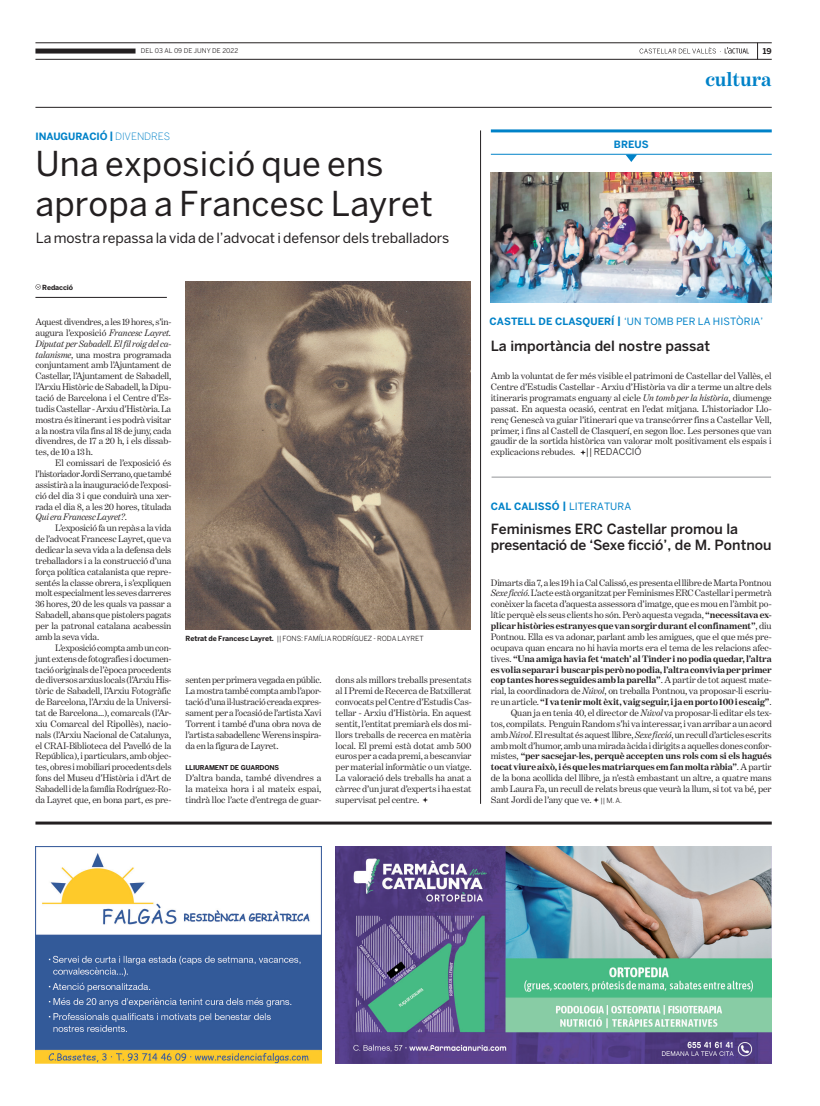
<style>
.page{position:relative;width:820px;height:1106px;background:#fff}
.page>*{position:absolute;margin:0;border:0;box-sizing:border-box;transform-origin:0 0}
._02_Titular__4_3_col{font:34px "Benton Sans";letter-spacing:.005em;color:#231f20}
.t1{font:700 20px "Benton Modern One";letter-spacing:-.005em;color:#0082c8}
._05_Titular_columna{font:500 14px "Benton Sans";color:#231f20}
._10_Entradeta{font:14px "Benton Sans";letter-spacing:-.005em;color:#231f20}
._05_Titular_columna-2{font:500 14px "Benton Sans";letter-spacing:-.02em;color:#231f20}
._00_Parrafo_básico_s{font:10px "Benton Sans";letter-spacing:.005em;color:#0082c8}
._00_Parrafo_básico_s-2{font:700 10px "Benton Sans";letter-spacing:.005em;color:#0082c8}
._14_Avant_titol{font:700 10px "Benton Sans";letter-spacing:-.01em;color:#0082c8}
.t2{font:9.5px/10.9px "Benton Modern One";letter-spacing:-.015em;color:#231f20;text-align:justify}
.t3{font:700 8px "Benton Sans";color:#231f20}
._11_Peu_foto{font:7px "Benton Sans";letter-spacing:-.005em;color:#231f20}
._12_Nom_redactor{font:700 7px "Benton Sans";letter-spacing:-.01em;color:#231f20}
.t4{font:700 6.7px "Benton Sans";letter-spacing:-.025em;color:#231f20}
.t5{font:6.5px "Benton Sans";letter-spacing:.005em;color:#231f20}
.s1{font-weight:300}
.s2{font-style:italic}
.s3{font-weight:700}
.s4{font-family:"Benton Sans"}
.s5{font-weight:400}
.s6{font-family:"Benton Sans";font-size:7px}
</style>
<div class="page">
<svg style="left:757px;top:44px;width:1px;height:15px"></svg>
<svg style="left:639px;top:47px;width:109px;height:7px"></svg>
<hr style="left:35px;top:107px;width:736px;height:1px;background:#231f20">
<hr style="left:35px;top:43px;width:736px;height:1px;background:#231f20">
<hr style="left:35px;top:59px;width:736px;height:1px;background:#231f20">
<div style="left:35px;top:49px;width:100px;height:5px;background:#231f20"></div>
<img style="left:35px;top:846px;width:286px;height:217px">
<img style="left:335px;top:846px;width:436px;height:217px">
<hr style="left:35px;top:821px;width:736px;height:3px;background:#231f20">
<img style="left:185px;top:281px;width:285px;height:348px">
<svg style="left:35px;top:284px;width:6px;height:5px"></svg>
<hr style="left:35px;top:297px;width:132px;height:1px;background:#231f20">
<svg style="left:422px;top:797px;width:6px;height:5px"></svg>
<hr style="left:480px;top:130px;width:1px;height:673px;background:#231f20">
<svg style="left:580px;top:450px;width:5px;height:5px"></svg>
<svg style="left:593px;top:797px;width:5px;height:5px"></svg>
<hr style="left:490px;top:129px;width:281px;height:3px;background:#0082c8">
<img style="left:490px;top:173px;width:281px;height:130px">
<hr style="left:490px;top:154px;width:281px;height:1px;background:#0082c8">
<svg style="left:626px;top:155px;width:10px;height:7px"></svg>
<hr style="left:491px;top:477px;width:279px;height:1px;background:#939598">
<p class="t5" style="left:141px;top:47px;width:99px">DEL 03 AL 09 DE JUNY DE 2022</p>
<p class="t3" style="left:762px;top:46px;width:10px">19</p>
<p class="t1" style="left:705px;top:68px;width:68px">cultura</p>
<p class="_14_Avant_titol" style="left:35px;top:131px;width:136px">INAUGURACIÓ | <span class="s1">DIVENDRES</span></p>
<p class="_02_Titular__4_3_col" style="left:35px;top:143px;width:349px">Una exposició que ens</p>
<p class="_02_Titular__4_3_col" style="left:35px;top:183px;width:399px">apropa a Francesc Layret</p>
<p class="_10_Entradeta" style="left:36px;top:229px;width:415px">La mostra repassa la vida de l’advocat i defensor dels treballadors</p>
<p class="_12_Nom_redactor" style="left:42px;top:283px;width:33px">Redacció</p>
<p class="t2" style="left:35px;top:316px;width:137px">Aquest divendres, a les 19 hores, s’in&shy;augura l’exposició <span class="s2">Francesc Layret.<br>Diputat per Sabadell. El fil roig del ca&shy;talanisme</span>, una mostra programada conjuntament amb l’Ajuntament de Castellar, l’Ajuntament de Sabadell, l’Arxiu Històric de Sabadell, la Dipu&shy;tació de Barcelona i el Centre d’Es&shy;tudis Castellar - Arxiu d’Història. La mostra és itinerant i es podrà visitar a la nostra vila fins al 18 de juny, cada divendres, de 17 a 20 h, i els dissab&shy;tes, de 10 a 13 h.</p>
<p class="t2" style="left:35px;top:457px;width:137px;text-indent:20px">El comissari de l’exposició és l’historiador Jordi Serrano, que també assistirà a la inauguració de l’exposi&shy;ció del dia 3 i que conduirà una xer&shy;rada el dia 8, a les 20 hores, titulada <span class="s2">Qui era Francesc Layret?</span>.</p>
<p class="t2" style="left:35px;top:522px;width:137px;text-indent:20px">L’exposició fa un repàs a la vida de l’advocat Francesc Layret, que va dedicar la seva vida a la defensa dels treballadors i a la construcció d’una força política catalanista que repre&shy;sentés la classe obrera, i s’expliquen molt especialment les seves darreres 36 hores, 20 de les quals va passar a Sabadell, abans que pistolers pagats per la patronal catalana acabessin amb la seva vida.</p>
<p class="t2" style="left:35px;top:642px;width:137px;text-indent:20px">L’exposició compta amb un con&shy;junt extens de fotografies i documen&shy;tació originals de l’època procedents de diversos arxius locals (l’Arxiu His&shy;tòric de Sabadell, l’Arxiu Fotogràfic de Barcelona, l’Arxiu de la Universi&shy;tat de Barcelona...), comarcals (l’Ar&shy;xiu Comarcal del Ripollès), nacio&shy;nals (l’Arxiu Nacional de Catalunya, el CRAI-Biblioteca del Pavelló de la República), i particulars, amb objec&shy;tes, obres i mobiliari procedents dels fons del Museu d’Història i d’Art de Sabadell i de la família Rodríguez-Ro&shy;da Layret que, en bona part, es pre-</p>
<p class="_11_Peu_foto" style="left:185px;top:634px;width:239px"><span class="s3">Retrat de Francesc Layret.</span> || FONS: FAMÍLIA RODRÍGUEZ - RODA LAYRET</p>
<p class="t2" style="left:185px;top:674px;width:137px">senten per primera vegada en públic.<br>La mostra també compta amb l’apor&shy;tació d’una il·lustració creada expres&shy;sament per a l’ocasió de l’artista Xavi Torrent i també d’una obra nova de l’artista sabadellenc Werens inspira&shy;da en la figura de Layret.</p>
<p class="t4" style="left:185px;top:763px;width:95px">LLIURAMENT DE GUARDONS</p>
<p class="t2" style="left:185px;top:772px;width:137px">D’altra banda, també divendres a la mateixa hora i al mateix espai, tindrà lloc l’acte d’entrega de guar-</p>
<p class="t2" style="left:335px;top:674px;width:137px">dons als millors treballs presentats al I Premi de Recerca de Batxillerat convocats pel Centre d’Estudis Cas&shy;tellar - Arxiu d’Història. En aquest sentit, l’entitat premiarà els dos mi&shy;llors treballs de recerca en matèria local. El premi està dotat amb 500 euros per a cada premi, a bescanviar per material informàtic o un viatge.<br>La valoració dels treballs ha anat a càrrec d’un jurat d’experts i ha estat supervisat pel centre.</p>
<p class="_00_Parrafo_básico_s-2" style="left:613px;top:138px;width:36px">BREUS</p>
<p class="_00_Parrafo_básico_s" style="left:489px;top:315px;width:275px"><span class="s3">CASTELL DE CLASQUERÍ |</span> ‘UN TOMB PER LA HISTÒRIA’</p>
<p class="_05_Titular_columna" style="left:490px;top:338px;width:221px">La importància del nostre passat</p>
<p class="t2" style="left:490px;top:370px;width:282px">Amb la voluntat de fer més visible el patrimoni de Castellar del Vallès, el Centre d’Estudis Castellar - Arxiu d’Història va dir a terme un altre dels itineraris programats enguany al cicle <span class="s2">Un tomb per la història</span>, diumenge passat. En aquesta ocasió, centrat en l’edat mitjana. L’historiador Llo&shy;renç Genescà va guiar l’itinerari que va transcórrer fins a Castellar Vell, primer, i fins al Castell de Clasquerí, en segon lloc. Les persones que van gaudir de la sortida històrica van valorar molt positivament els espais i explicacions rebudes. <span class="s4">|| REDACCIÓ</span></p>
<p class="_00_Parrafo_básico_s-2" style="left:490px;top:500px;width:142px">CAL CALISSÓ | <span class="s5">LITERATURA</span></p>
<p class="_05_Titular_columna" style="left:490px;top:520px;width:249px">Feminismes ERC Castellar promou la</p>
<p class="_05_Titular_columna-2" style="left:490px;top:536px;width:282px">presentació de ‘Sexe ficció’, de M. Pontnou</p>
<p class="t2" style="left:490px;top:577px;width:282px">Dimarts dia 7, a les 19 h i a Cal Calissó, es presenta el llibre de Marta Pontnou <span class="s2">Sexe ficció</span>. L’acte està organitzat per Feminismes ERC Castellar i permetrà conèixer la faceta d’aquesta assessora d’imatge, que es mou en l’àmbit po&shy;lític perquè els seus clients ho són. Però aquesta vegada, <span class="s3">“necessitava ex&shy;plicar històries estranyes que van sorgir durant el confinament”</span>, diu Pontnou. Ella es va adonar, parlant amb les amigues, que el que més pre&shy;ocupava quan encara no hi havia morts era el tema de les relacions afec&shy;tives. <span class="s3">“Una amiga havia fet ‘match’ al Tinder i no podia quedar, l’altra es volia separar i buscar pis però no podia, l’altra convivia per primer cop tantes hores seguides amb la parella”</span>. A partir de tot aquest mate&shy;rial, la coordinadora de <span class="s2">Núvol</span>, on treballa Pontnou, va proposar-li escriu&shy;re un article. <span class="s3">“I va tenir molt èxit, vaig seguir, i ja en porto 100 i escaig”</span>.</p>
<p class="t2" style="left:490px;top:707px;width:282px;text-indent:20px">Quan ja en tenia 40, el director de <span class="s2">Núvol</span> va proposar-li editar els tex&shy;tos, compilats. Penguin Random s’hi va interessar, i van arribar a un acord amb <span class="s2">Núvol</span>. El resultat és aquest llibre, <span class="s2">Sexe ficció</span>, un recull d’articles escrits amb molt d’humor, amb una mirada àcida i dirigits a aquelles dones confor&shy;mistes, <span class="s3">“per sacsejar-les, perquè accepten uns rols com si els hagués tocat viure això, i és que les matriarques em fan molta ràbia”</span>. A partir de la bona acollida del llibre, ja n’està embastant un altre, a quatre mans amb Laura Fa, un recull de relats breus que veurà la llum, si tot va bé, per Sant Jordi de l’any que ve. <span class="s6">|| M. A.</span></p>
</div>
